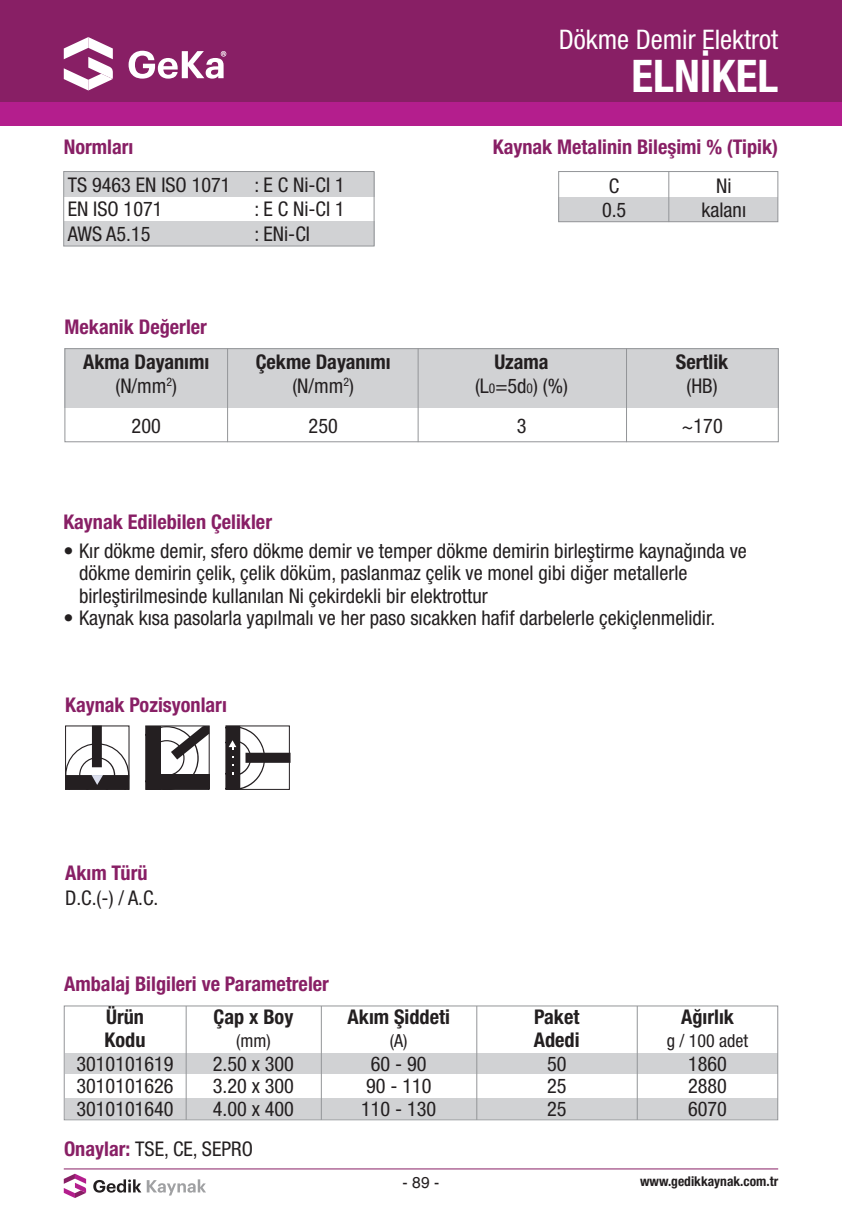
<style>
.page{position:relative;width:842px;height:1212px;background:#fff}
.page>*{position:absolute;margin:0;border:0;box-sizing:border-box;transform-origin:0 0}
.t1{font:700 condensed 45px "Helvetica Neue LT Std";color:#fff}
.t2{font:condensed 27px "Helvetica Neue LT Std";color:#fff}
.t3{font:condensed 20.25px/22.5px "Helvetica Neue LT Std";color:#231f20}
.t4{font:700 condensed 20.25px "Helvetica Neue LT Std";color:#881f65}
.t5{font:700 condensed 20.25px "Helvetica Neue LT Std";color:#231f20}
.t6{font:condensed 18px "Helvetica Neue LT Std";color:#231f20}
.t7{font:15.75px "Helvetica";color:#231f20}
.t8{font:700 condensed 13.5px "Helvetica Neue LT Std";color:#231f20}
.s1{font-size:13.5px}
.s2{font-weight:700;color:#881f65}
</style>
<div class="page">
<hr style="left:64px;top:1168px;width:714px;height:1px;background:#881f65">
<svg style="left:93px;top:1179px;width:48px;height:13px"></svg>
<svg style="left:147px;top:1179px;width:59px;height:16px"></svg>
<svg style="left:64px;top:1174px;width:22px;height:24px"></svg>
<div style="left:65px;top:1053px;width:712px;height:21px;background:#d1d2d4"></div>
<div style="left:65px;top:1099px;width:712px;height:20px;background:#d1d2d4"></div>
<div style="left:64px;top:172px;width:310px;height:25px;background:#d1d2d4"></div>
<div style="left:64px;top:221px;width:310px;height:25px;background:#d1d2d4"></div>
<div style="left:63px;top:171px;width:311px;height:75px;border:1px solid #939598"></div>
<div style="left:0;top:0;width:842px;height:102px;background:#881f65"></div>
<div style="left:0;top:102px;width:842px;height:23px;background:#b41e8d"></div>
<svg style="left:64px;top:37px;width:49px;height:53px"></svg>
<svg style="left:129px;top:51px;width:97px;height:28px"></svg>
<div style="left:65px;top:348px;width:714px;height:60px;background:#d1d2d4"></div>
<hr style="left:227px;top:348px;width:1px;height:94px;background:#939598">
<hr style="left:418px;top:348px;width:1px;height:94px;background:#939598">
<hr style="left:626px;top:348px;width:1px;height:94px;background:#939598">
<div style="left:65px;top:348px;width:714px;height:94px;border:1px solid #939598"></div>
<div style="left:558px;top:197px;width:220px;height:25px;background:#d1d2d4"></div>
<div style="left:558px;top:171px;width:220px;height:51px;border:1px solid #939598"></div>
<hr style="left:668px;top:171px;width:1px;height:51px;background:#939598">
<svg style="left:65px;top:725px;width:64px;height:64px"></svg>
<div style="left:145px;top:725px;width:65px;height:65px;border:1px solid #241f21"></div>
<svg style="left:146px;top:726px;width:63px;height:63px"></svg>
<div style="left:226px;top:725px;width:64px;height:65px;border:1px solid #241f21"></div>
<svg style="left:226px;top:726px;width:65px;height:63px"></svg>
<div style="left:64px;top:1005px;width:714px;height:115px;border:1px solid #939598"></div>
<hr style="left:186px;top:1006px;width:1px;height:114px;background:#939598">
<hr style="left:321px;top:1006px;width:1px;height:114px;background:#939598">
<hr style="left:476px;top:1006px;width:1px;height:114px;background:#939598">
<hr style="left:637px;top:1006px;width:1px;height:114px;background:#939598">
<p class="t2" style="left:559px;top:24px;width:221px">Dökme Demir Elektrot</p>
<p class="t1" style="left:632px;top:49px;width:148px">ELNİKEL</p>
<p class="t4" style="left:64px;top:135px;width:71px">Normları</p>
<p class="t4" style="left:493px;top:135px;width:287px">Kaynak Metalinin Bileşimi % (Tipik)</p>
<p class="t3" style="left:68px;top:173px;width:279px">TS 9463 EN ISO 1071 : E C Ni-CI 1</p>
<p class="t3" style="left:68px;top:198px;width:96px">EN ISO 1071</p>
<p class="t3" style="left:254px;top:198px;width:92px">: E C Ni-CI 1</p>
<p class="t3" style="left:68px;top:222px;width:84px">AWS A5.15</p>
<p class="t3" style="left:254px;top:222px;width:57px">: ENi-CI</p>
<p class="t4" style="left:65px;top:314px;width:144px">Mekanik Değerler</p>
<p class="t5" style="left:83px;top:349px;width:128px">Akma Dayanımı</p>
<p class="t3" style="left:115px;top:374px;width:63px">(N/mm<sup>2</sup>)</p>
<p class="t3" style="left:132px;top:415px;width:31px">200</p>
<p class="t5" style="left:256px;top:349px;width:136px">Çekme Dayanımı</p>
<p class="t3" style="left:292px;top:374px;width:63px">(N/mm<sup>2</sup>)</p>
<p class="t3" style="left:309px;top:415px;width:31px">250</p>
<p class="t3" style="left:609px;top:174px;width:12px">C</p>
<p class="t3" style="left:602px;top:198px;width:26px">0.5</p>
<p class="t3" style="left:716px;top:174px;width:17px">Ni</p>
<p class="t3" style="left:701px;top:198px;width:46px">kalanı</p>
<p class="t5" style="left:494px;top:349px;width:56px">Uzama</p>
<p class="t3" style="left:475px;top:374px;width:94px">(L<span class="s1">0</span>=5d<span class="s1">0</span>) (%)</p>
<p class="t3" style="left:517px;top:415px;width:11px">3</p>
<p class="t5" style="left:676px;top:349px;width:54px">Sertlik</p>
<p class="t3" style="left:686px;top:374px;width:33px">(HB)</p>
<p class="t3" style="left:681px;top:415px;width:43px">~170</p>
<p class="t4" style="left:63px;top:509px;width:210px">Kaynak Edilebilen Çelikler</p>
<p class="t3" style="left:79px;top:539px;width:669px;text-indent:-16px">• Kır dökme demir, sfero dökme demir ve temper dökme demirin birleştirme kaynağında ve dökme demirin çelik, çelik döküm, paslanmaz çelik ve monel gibi diğer metallerle birleştirilmesinde kullanılan Ni çekirdekli bir elektrottur</p>
<p class="t3" style="left:63px;top:607px;width:654px">• Kaynak kısa pasolarla yapılmalı ve her paso sıcakken hafif darbelerle çekiçlenmelidir.</p>
<p class="t4" style="left:65px;top:693px;width:163px">Kaynak Pozisyonları</p>
<p class="t4" style="left:65px;top:861px;width:84px">Akım Türü</p>
<p class="t3" style="left:65px;top:886px;width:95px">D.C.(-) / A.C.</p>
<p class="t4" style="left:64px;top:971px;width:266px">Ambalaj Bilgileri ve Parametreler</p>
<p class="t5" style="left:106px;top:1005px;width:39px">Ürün</p>
<p class="t5" style="left:105px;top:1027px;width:42px">Kodu</p>
<p class="t5" style="left:214px;top:1005px;width:81px">Çap x Boy</p>
<p class="t6" style="left:236px;top:1030px;width:36px">(mm)</p>
<p class="t3" style="left:76px;top:1052px;width:99px">3010101619</p>
<p class="t3" style="left:76px;top:1075px;width:99px">3010101626</p>
<p class="t3" style="left:76px;top:1097px;width:99px">3010101640</p>
<p class="t3" style="left:213px;top:1052px;width:83px">2.50 x 300</p>
<p class="t3" style="left:213px;top:1075px;width:83px">3.20 x 300</p>
<p class="t3" style="left:213px;top:1097px;width:83px">4.00 x 400</p>
<p class="t3" style="left:64px;top:1137px;width:190px"><span class="s2">Onaylar:</span> TSE, CE, SEPRO</p>
<p class="t5" style="left:348px;top:1005px;width:104px">Akım Şiddeti</p>
<p class="t6" style="left:390px;top:1030px;width:19px">(A)</p>
<p class="t3" style="left:371px;top:1052px;width:57px">60 - 90</p>
<p class="t3" style="left:366px;top:1075px;width:67px">90 - 110</p>
<p class="t3" style="left:361px;top:1097px;width:77px">110 - 130</p>
<p class="t5" style="left:534px;top:1005px;width:47px">Paket</p>
<p class="t5" style="left:534px;top:1027px;width:47px">Adedi</p>
<p class="t3" style="left:547px;top:1052px;width:21px">50</p>
<p class="t3" style="left:547px;top:1075px;width:21px">25</p>
<p class="t3" style="left:547px;top:1097px;width:21px">25</p>
<p class="t5" style="left:681px;top:1005px;width:54px">Ağırlık</p>
<p class="t6" style="left:667px;top:1030px;width:83px">g / 100 adet</p>
<p class="t3" style="left:688px;top:1052px;width:40px">1860</p>
<p class="t3" style="left:688px;top:1075px;width:40px">2880</p>
<p class="t3" style="left:688px;top:1097px;width:40px">6070</p>
<p class="t7" style="left:403px;top:1170px;width:38px">- 89 -</p>
<p class="t8" style="left:640px;top:1173px;width:140px">www.gedikkaynak.com.tr</p>
</div>
